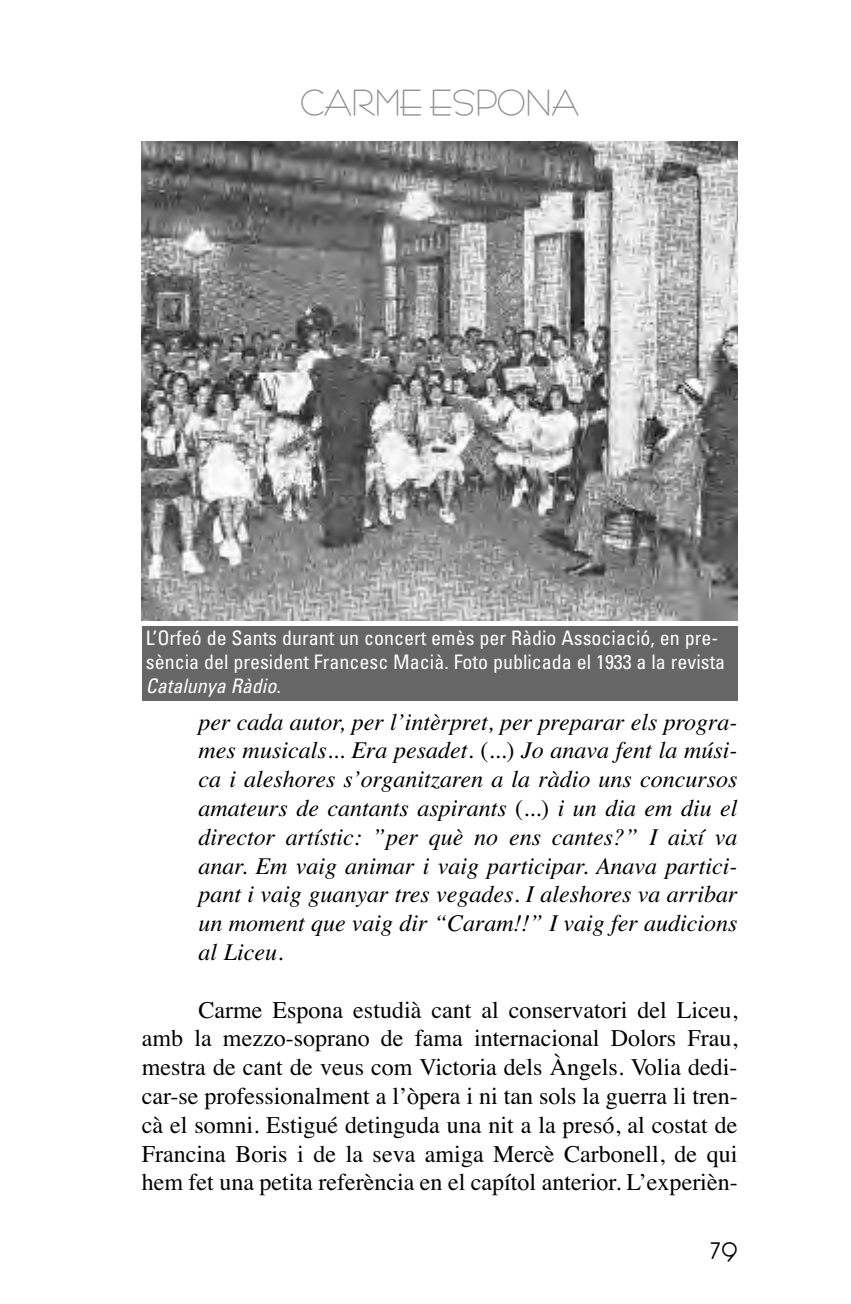
<style>
.page{position:relative;width:851px;height:1304px;background:#fff}
.page>*{position:absolute;margin:0;border:0;box-sizing:border-box;transform-origin:0 0}
.t1{font:700 32px "Bernie";color:#000}
.t2{font:700 28px "Bernie";color:#909090}
.t3{font:italic 24px/28.8px "Times";color:#000;text-align:justify}
.t4{font:24px/28.8px "Times";color:#000;text-align:justify}
.t5{font:condensed 20px/24px "Univers";color:#fff}
.s1{font-style:italic}
.s2{font-style:normal}
</style>
<div class="page">
<img style="left:142px;top:142px;width:595px;height:478px">
<div style="left:142px;top:627px;width:595px;height:74px;background:#666"></div>
<p class="t2" style="left:300px;top:86px;width:279px">CARME ESPONA</p>
<p class="t5" style="left:146px;top:628px;width:581px">L’Orfeó de Sants durant un concert emès per Ràdio Associació, en pre&shy;sència del president Francesc Macià. Foto publicada el 1933 a la revista<br><span class="s1">Catalunya Ràdio</span>.</p>
<p class="t3" style="left:198px;top:707px;width:540px">per cada autor, per l’intèrpret, per preparar els progra&shy;mes musicals... Era pesadet. <span class="s2">(...)</span> Jo anava fent la músi&shy;ca i aleshores s’organitzaren a la ràdio uns concursos amateurs de cantants aspirants <span class="s2">(...)</span> i un dia em diu el director artístic: ”per què no ens cantes?” I així va anar. Em vaig animar i vaig participar. Anava partici&shy;pant i vaig guanyar tres vegades. I aleshores va arribar un moment que vaig dir “Caram!!” I vaig fer audicions al Liceu.</p>
<p class="t4" style="left:142px;top:995px;width:597px;text-indent:57px">Carme Espona estudià cant al conservatori del Liceu, amb la mezzo-soprano de fama internacional Dolors Frau, mestra de cant de veus com Victoria dels Àngels. Volia dedi&shy;car-se professionalment a l’òpera i ni tan sols la guerra li tren&shy;cà el somni. Estigué detinguda una nit a la presó, al costat de Francina Boris i de la seva amiga Mercè Carbonell, de qui hem fet una petita referència en el capítol anterior. L’experièn-</p>
<h1 class="t1" style="left:709px;top:1226px;width:29px">79</h1>
</div>
